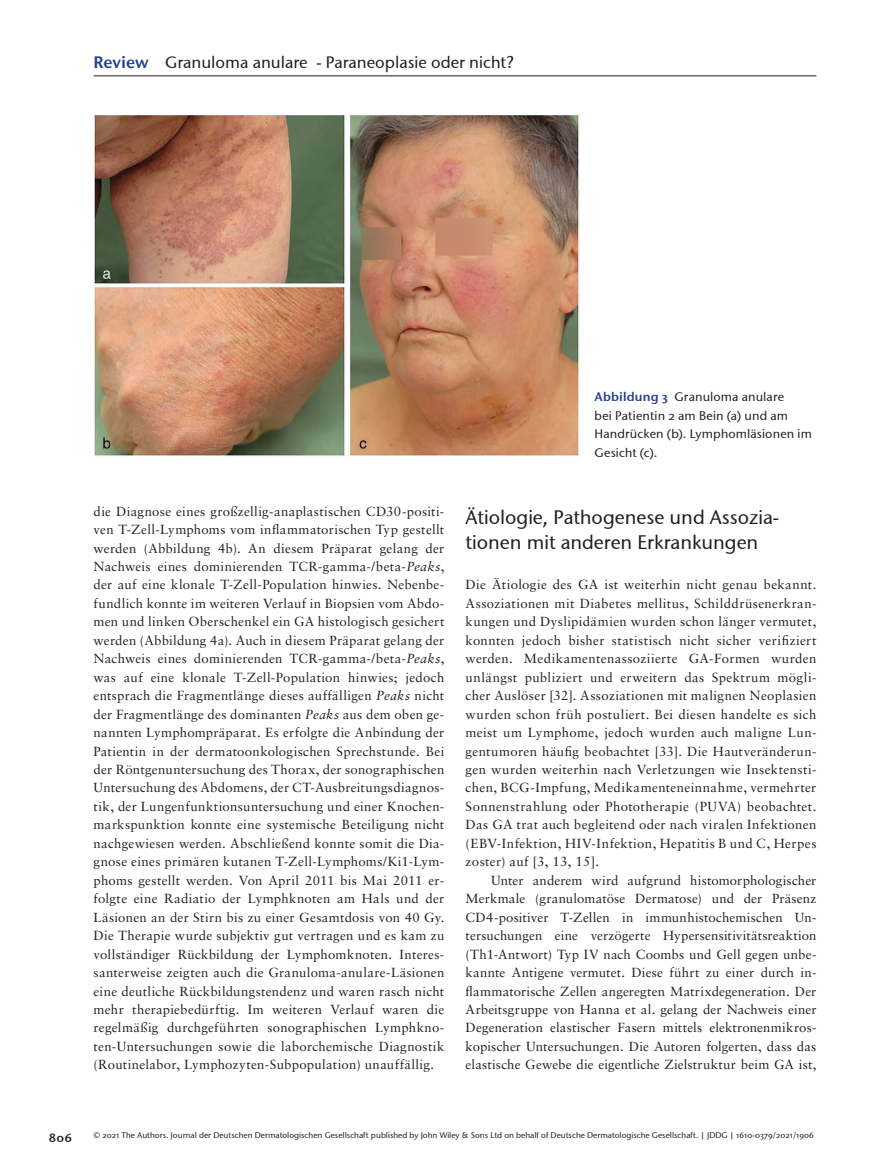
<style>
.page{position:relative;width:893px;height:1174px;background:#fff}
.page>*{position:absolute;margin:0;border:0;box-sizing:border-box;transform-origin:0 0}
.t1{font:19.5px/25.5px "Stone Sans OSITCTT Medium";color:#231f20}
.t2{font:16.5px "Stone Sans OSITCTT Medium";color:#231f20}
.ParaFL{font:13.2px/18.5px "Sabon";letter-spacing:.025em;color:#231f20;text-align:justify}
.Para{font:13.2px/18.5px "Sabon";letter-spacing:.015em;color:#231f20;text-align:justify}
.FigCaption{font:12.45px/18.5px "Stone Sans OSITCTT Medium";letter-spacing:.01em;color:#231f20}
.t3{font:12.45px "Stone Sans Sem OSITCTT Semi";color:#231f20}
.t4{font:8.25px "Stone Sans OSITCTT Medium";color:#231f20}
.s1{font-family:"Stone Sans ITC Semi";color:#224092}
.s2{font-family:"Stone Sans Sem OSITCTT Semi";color:#224092}
.s3{font-style:italic}
</style>
<div class="page">
<hr style="left:94px;top:76px;width:722px;height:1px;background:#231f20">
<img style="left:94px;top:115px;width:486px;height:341px">
<p class="t2" style="left:94px;top:52px;width:422px"><span class="s1">Review</span> Granuloma anulare - Paraneoplasie oder nicht?</p>
<p class="FigCaption" style="left:595px;top:388px;width:219px"><span class="s2">Abbildung 3</span> Granuloma anulare<br>bei Patientin 2 am Bein (a) und am<br>Handrücken (b). Lymphomläsionen im<br>Gesicht (c).</p>
<p class="ParaFL" style="left:94px;top:501px;width:352px">die Diagnose eines großzellig-anaplastischen CD30-positi&shy;ven T-Zell-Lymphoms vom inflammatorischen Typ gestellt werden (Abbildung 4b). An diesem Präparat gelang der Nachweis eines dominierenden TCR-gamma-/beta-<span class="s3">Peaks</span>, der auf eine klonale T-Zell-Population hinwies. Nebenbe&shy;fundlich konnte im weiteren Verlauf in Biopsien vom Abdo&shy;men und linken Oberschenkel ein GA histologisch gesichert werden (Abbildung 4a). Auch in diesem Präparat gelang der Nachweis eines dominierenden TCR-gamma-/beta-<span class="s3">Peaks</span>, was auf eine klonale T-Zell-Population hinwies; jedoch entsprach die Fragmentlänge dieses auffälligen <span class="s3">Peaks</span> nicht der Fragmentlänge des dominanten <span class="s3">Peaks</span> aus dem oben ge&shy;nannten Lymphompräparat. Es erfolgte die Anbindung der Patientin in der dermatoonkologischen Sprechstunde. Bei der Röntgenuntersuchung des Thorax, der sonographischen Untersuchung des Abdomens, der CT-Ausbreitungsdiagnos&shy;tik, der Lungenfunktionsuntersuchung und einer Knochen&shy;markspunktion konnte eine systemische Beteiligung nicht nachgewiesen werden. Abschließend konnte somit die Dia&shy;gnose eines primären kutanen T-Zell-Lymphoms/Ki1-Lym&shy;phoms gestellt werden. Von April 2011 bis Mai 2011 er&shy;folgte eine Radiatio der Lymphknoten am Hals und der Läsionen an der Stirn bis zu einer Gesamtdosis von 40 Gy.<br>Die Therapie wurde subjektiv gut vertragen und es kam zu vollständiger Rückbildung der Lymphomknoten. Interes&shy;santerweise zeigten auch die Granuloma-anulare-Läsionen eine deutliche Rückbildungstendenz und waren rasch nicht mehr therapiebedürftig. Im weiteren Verlauf waren die regelmäßig durchgeführten sonographischen Lymphkno&shy;ten-Untersuchungen sowie die laborchemische Diagnostik (Routinelabor, Lymphozyten-Subpopulation) unauffällig.</p>
<h1 class="t1" style="left:466px;top:504px;width:315px">Ätiologie, Pathogenese und Assozia&shy;tionen mit anderen Erkrankungen</h1>
<p class="ParaFL" style="left:466px;top:575px;width:352px">Die Ätiologie des GA ist weiterhin nicht genau bekannt.<br>Assoziationen mit Diabetes mellitus, Schilddrüsenerkran&shy;kungen und Dyslipidämien wurden schon länger vermutet, konnten jedoch bisher statistisch nicht sicher verifiziert werden. Medikamentenassoziierte GA-Formen wurden unlängst publiziert und erweitern das Spektrum mögli&shy;cher Auslöser [32]. Assoziationen mit malignen Neoplasien wurden schon früh postuliert. Bei diesen handelte es sich meist um Lymphome, jedoch wurden auch maligne Lun&shy;gentumoren häufig beobachtet [33]. Die Hautveränderun&shy;gen wurden weiterhin nach Verletzungen wie Insektensti&shy;chen, BCG-Impfung, Medikamenteneinnahme, vermehrter Sonnenstrahlung oder Phototherapie (PUVA) beobachtet.<br>Das GA trat auch begleitend oder nach viralen Infektionen (EBV-Infektion, HIV-Infektion, Hepatitis B und C, Herpes zoster) auf [3, 13, 15].</p>
<p class="Para" style="left:466px;top:870px;width:352px;text-indent:26px">Unter anderem wird aufgrund histomorphologischer Merkmale (granulomatöse Dermatose) und der Präsenz CD4-positiver T-Zellen in immunhistochemischen Un&shy;tersuchungen eine verzögerte Hypersensitivitätsreaktion (Th1-Antwort) Typ IV nach Coombs und Gell gegen unbe&shy;kannte Antigene vermutet. Diese führt zu einer durch in&shy;flammatorische Zellen angeregten Matrixdegeneration. Der Arbeitsgruppe von Hanna et al. gelang der Nachweis einer Degeneration elastischer Fasern mittels elektronenmikros&shy;kopischer Untersuchungen. Die Autoren folgerten, dass das elastische Gewebe die eigentliche Zielstruktur beim GA ist,</p>
<p class="t3" style="left:49px;top:1130px;width:25px">806</p>
<p class="t4" style="left:94px;top:1130px;width:722px">© 2021 The Authors. Journal der Deutschen Dermatologischen Gesellschaft published by John Wiley &amp; Sons Ltd on behalf of Deutsche Dermatologische Gesellschaft. | JDDG | 1610-0379/2021/1906</p>
</div>
